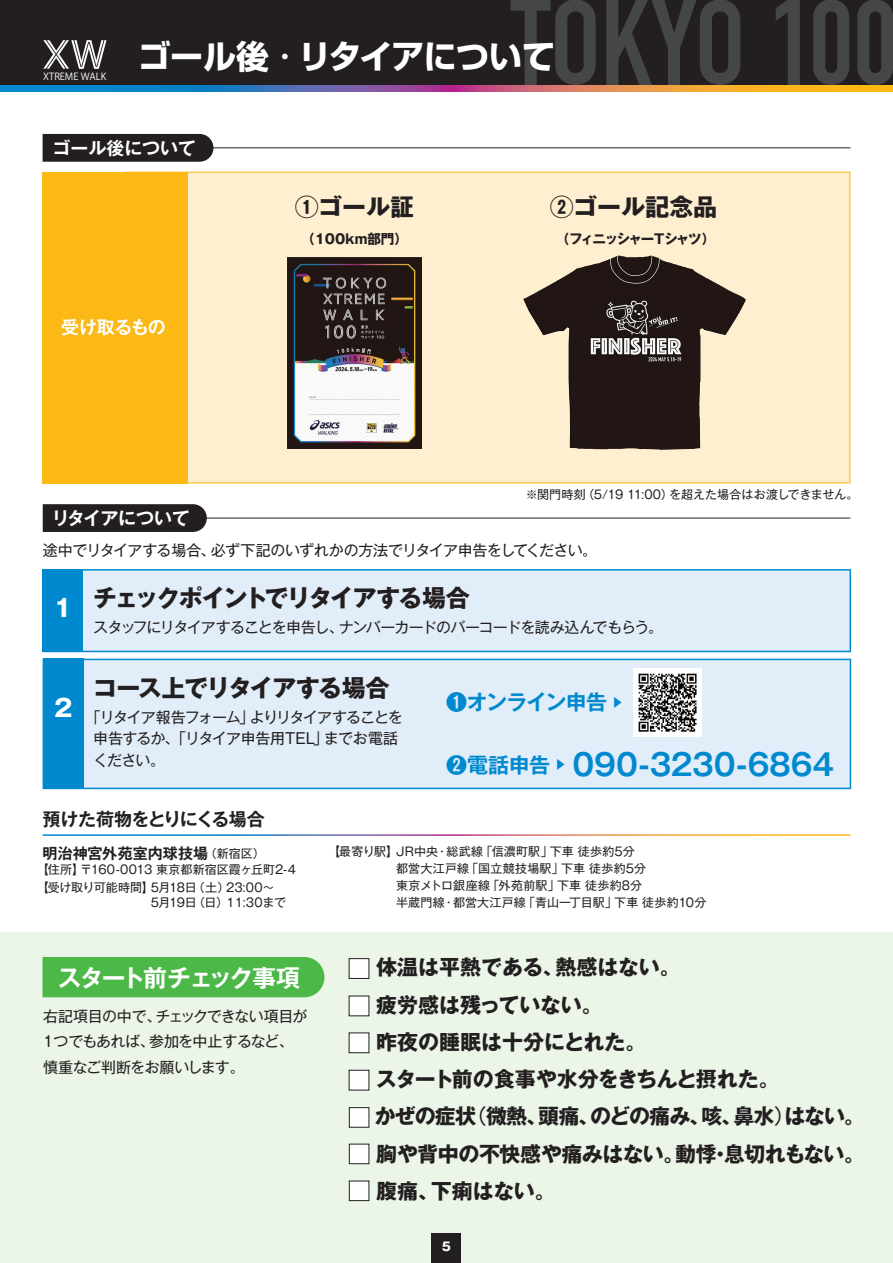
<style>
.page{position:relative;width:893px;height:1263px;background:#fff}
.page>*{position:absolute;margin:0;border:0;box-sizing:border-box;transform-origin:0 0}
.t1{font:700 33px "Shin Go Pro";letter-spacing:-.015em;color:#fff}
.t2{font:700 30px "Gothic MB101 Pro De";letter-spacing:-.01em;color:#0089cf;scale:.96 1}
.t3{font:700 24px "Gothic MB101 Pro";letter-spacing:-.055em;color:#231f20}
.t4{font:700 24px "Gothic MB101 Pro";letter-spacing:-.085em;color:#231f20}
.t5{font:700 24px "Gothic MB101 Pro De";letter-spacing:-.085em;color:#fff}
.t6{font:700 24px "Gothic MB101 Pro";color:#231f20}
.t7{font:700 24px "Gothic MB101 Pro";color:#fff}
.t8{font:700 21px "Gothic MB101 Pro";letter-spacing:-.02em;color:#231f20}
.t9{font:700 21px "Gothic MB101 Pro";color:#231f20}
.t10{font:700 21px "Gothic MB101 Pro";letter-spacing:-.04em;color:#231f20}
.t11{font:700 21px "Gothic MB101 Pro De";letter-spacing:-.03em;color:#0089cf}
.t12{font:700 18px "Gothic MB101 Pro De";letter-spacing:-.015em;color:#fff}
.t13{font:700 18px "Gothic MB101 Pro De";letter-spacing:-.03em;color:#231f20}
.t14{font:15px/21.3px "Gothic MB101 Pro";letter-spacing:-.055em;color:#231f20}
.t15{font:15px/25.5px "Gothic MB101 Pro";letter-spacing:-.035em;color:#231f20}
.t16{font:700 15px "Gothic MB101 Pro De";letter-spacing:.005em;color:#231f20}
.t17{font:700 13.5px "Gothic MB101 Pro";letter-spacing:-.105em;color:#231f20}
.t18{font:700 13.5px "Gothic MB101 Pro";color:#231f20}
.t19{font:12px/17px "Gothic MB101 Pro";letter-spacing:.01em;color:#231f20}
.t20{font:12px "Gothic MB101 Pro";letter-spacing:-.025em;color:#231f20}
.t21{font:700 12px "Gothic MB101 Pro";color:#fff}
.t22{font:9.75px "Koz Go Pr 6 N";color:#fff}
.s1{font-weight:400}
.s2{font-family:"Gothic MB101 Pro";font-weight:400;font-size:12px}
</style>
<div class="page">
<div style="left:0;top:0;width:893px;height:85px;background:#231f20"></div>
<svg style="left:43px;top:40px;width:64px;height:29px"></svg>
<svg style="left:511px;top:0;width:85px;height:85px"></svg>
<svg style="left:606px;top:0;width:134px;height:85px"></svg>
<svg style="left:776px;top:0;width:24px;height:85px"></svg>
<svg style="left:813px;top:0;width:36px;height:85px"></svg>
<svg style="left:857px;top:0;width:36px;height:85px"></svg>
<svg style="left:0;top:85px;width:893px;height:6px;background:#8e8180"></svg>
<div style="left:0;top:933px;width:893px;height:330px;background:#ebf5e8"></div>
<div style="left:43px;top:957px;width:281px;height:40px;background:#4cb848"></div>
<div style="left:349px;top:958px;width:20px;height:21px;background:#fff;border:1px solid #231f20"></div>
<div style="left:349px;top:996px;width:20px;height:20px;background:#fff"></div>
<div style="left:349px;top:1033px;width:20px;height:20px;background:#fff;border:1px solid #231f20"></div>
<div style="left:349px;top:1070px;width:20px;height:20px;background:#fff;border:1px solid #231f20"></div>
<div style="left:349px;top:1107px;width:20px;height:20px;background:#fff;border:1px solid #231f20"></div>
<div style="left:349px;top:1144px;width:20px;height:20px;background:#fff;border:1px solid #231f20"></div>
<div style="left:349px;top:1181px;width:20px;height:20px;background:#fff;border:1px solid #231f20"></div>
<svg style="left:188px;top:172px;width:662px;height:311px;background:#e3d4b8"></svg>
<div style="left:43px;top:172px;width:145px;height:311px;background:#fcb814"></div>
<div style="left:43px;top:134px;width:170px;height:28px;background:#231f20"></div>
<hr style="left:209px;top:148px;width:641px;height:1px;background:#231f20">
<img style="left:287px;top:257px;width:135px;height:192px">
<img style="left:523px;top:256px;width:95px;height:113px">
<div style="left:83px;top:569px;width:768px;height:83px;background:#e1edf8"></div>
<div style="left:84px;top:659px;width:767px;height:130px;background:#e1edf8"></div>
<div style="left:43px;top:569px;width:40px;height:83px;background:#0089cf"></div>
<div style="left:43px;top:659px;width:41px;height:130px;background:#0089cf"></div>
<svg style="left:43px;top:504px;width:164px;height:28px;background:#282526"></svg>
<hr style="left:189px;top:518px;width:661px;height:1px;background:#231f20">
<img style="left:634px;top:669px;width:68px;height:68px">
<div style="left:432px;top:1233px;width:29px;height:30px;background:#231f20"></div>
<p class="t22" style="left:43px;top:71px;width:65px">XTREME WALK</p>
<h1 class="t1" style="left:138px;top:30px;width:419px">ゴール後 <span class="s1">・</span>リタイアについて</h1>
<h3 class="t12" style="left:52px;top:133px;width:145px">ゴール後について</h3>
<h3 class="t12" style="left:61px;top:312px;width:106px">受け取るもの</h3>
<h3 class="t12" style="left:52px;top:503px;width:140px">リタイアについて</h3>
<h3 class="t3" style="left:295px;top:187px;width:121px">①ゴール証</h3>
<p class="t18" style="left:301px;top:228px;width:108px">（100km部門）</p>
<h3 class="t6" style="left:550px;top:187px;width:169px">②ゴール記念品</h3>
<p class="t17" style="left:556px;top:228px;width:161px">（フィニッシャーTシャツ）</p>
<p class="t19" style="left:526px;top:484px;width:334px">※関門時刻（5/19 11:00）を超えた場合はお渡しできません。</p>
<p class="t14" style="left:43px;top:537px;width:556px">途中でリタイアする場合、必ず下記のいずれかの方法でリタイア申告をしてください。</p>
<h3 class="t4" style="left:93px;top:578px;width:378px">チェックポイントでリタイアする場合</h3>
<p class="t14" style="left:93px;top:614px;width:571px">スタッフにリタイアすることを申告し、ナンバーカードのバーコードを読み込んでもらう。</p>
<h3 class="t7" style="left:54px;top:588px;width:20px">1</h3>
<h3 class="t7" style="left:54px;top:688px;width:20px">2</h3>
<h3 class="t3" style="left:93px;top:668px;width:298px">コース上でリタイアする場合</h3>
<p class="t14" style="left:93px;top:705px;width:311px;text-indent:-8px">「リタイア報告フォーム」よりリタイアすることを申告するか、「リタイア申告用TEL」までお電話ください。</p>
<h3 class="t13" style="left:43px;top:804px;width:224px">預けた荷物をとりにくる場合</h3>
<h3 class="t11" style="left:446px;top:684px;width:179px">❶オンライン申告 <sup>▶</sup></h3>
<h3 class="t11" style="left:446px;top:747px;width:122px">❷電話申告 <sup>▶</sup></h3>
<h2 class="t2" style="left:573px;top:739px;width:274px">090-3230-6864</h2>
<p class="t16" style="left:43px;top:841px;width:224px">明治神宮外苑室内球技場<span class="s2">（新宿区）</span></p>
<p class="t19" style="left:328px;top:841px;width:72px">【最寄り駅】</p>
<p class="t19" style="left:37px;top:859px;width:261px;line-height:18px">【住所】〒160-0013 東京都新宿区霞ヶ丘町2-4【受け取り可能時間】5月18日（土）23:00～</p>
<p class="t20" style="left:151px;top:893px;width:137px">5月19日（日）11:30まで</p>
<p class="t19" style="left:396px;top:841px;width:312px">JR中央・総武線「信濃町駅」下車 徒歩約5分<br>都営大江戸線「国立競技場駅」下車 徒歩約5分<br>東京メトロ銀座線「外苑前駅」下車 徒歩約8分<br>半蔵門線・都営大江戸線「青山一丁目駅」下車 徒歩約10分</p>
<h3 class="t5" style="left:58px;top:958px;width:244px">スタート前チェック事項</h3>
<p class="t15" style="left:43px;top:1001px;width:266px">右記項目の中で、チェックできない項目が<br>1つでもあれば、参加を中止するなど、慎重なご判断をお願いします。</p>
<h3 class="t9" style="left:355px;top:950px;width:327px">　体温は平熱である、熱感はない。</h3>
<h3 class="t9" style="left:355px;top:987px;width:249px">　疲労感は残っていない。</h3>
<h3 class="t9" style="left:355px;top:1024px;width:293px">　昨夜の睡眠は十分にとれた。</h3>
<h3 class="t8" style="left:348px;top:1062px;width:433px">　 スタート前の食事や水分をきちんと摂れた。</h3>
<h3 class="t10" style="left:348px;top:1099px;width:519px">　 かぜの症状<span class="s1">（</span>微熱、頭痛、のどの痛み、咳、鼻水<span class="s1">）</span>はない。</h3>
<h3 class="t8" style="left:355px;top:1136px;width:512px">　胸や背中の不快感や痛みはない。動悸・息切れもない。</h3>
<h3 class="t8" style="left:348px;top:1173px;width:209px">　 腹痛、下痢はない。</h3>
<p class="t21" style="left:442px;top:1237px;width:11px">5</p>
</div>
